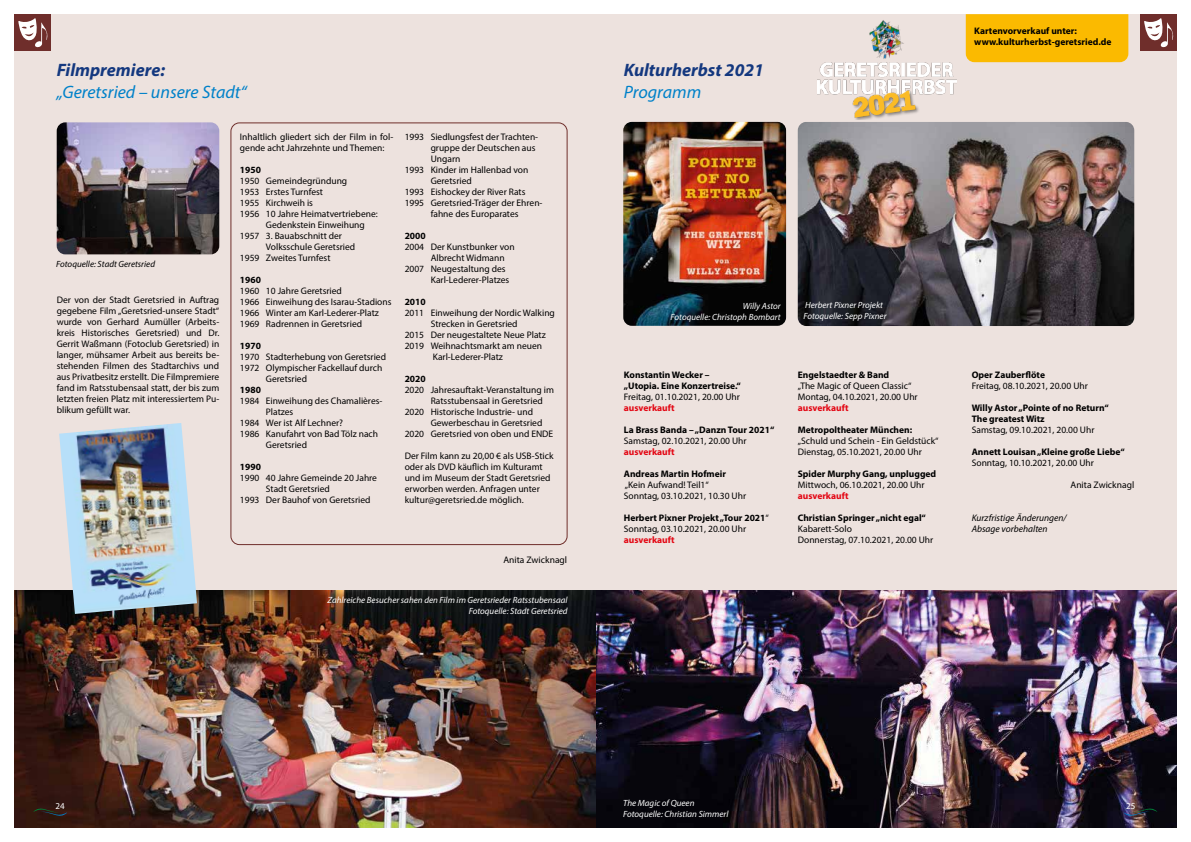
<style>
.page{position:relative;width:1191px;height:842px;background:#fff}
.page>*{position:absolute;margin:0;border:0;box-sizing:border-box;transform-origin:0 0}
.t1{font:italic 18px "Myriad Pro";color:#0081c9}
.t2{font:italic 700 18px "Myriad Pro";color:#14387f}
.t3{font:9.5px/11px "Myriad Pro";color:#000}
.t4{font:700 9.5px/11px "Myriad Pro";color:#000}
.t5{font:700 9.5px "Myriad Pro";color:#e30613}
.t6{font:italic 9.5px/11px "Myriad Pro";color:#000}
.t7{font:italic 9px/11px "Myriad Pro";color:#fff;text-align:right}
.t8{font:italic 9px "Myriad Pro";color:#000}
.t9{font:9px "Myriad Pro";color:#fff}
.s1{font-weight:400}
</style>
<div class="page">
<div style="left:595px;top:14px;width:581px;height:814px;background:#ede2de"></div>
<img style="left:595px;top:590px;width:581px;height:238px">
<img style="left:14px;top:14px;width:581px;height:814px">
<svg style="left:1123px;top:806px;width:34px;height:11px"></svg>
<svg style="left:33px;top:806px;width:34px;height:11px"></svg>
<div style="left:14px;top:14px;width:37px;height:37px;background:#6f2e2b"></div>
<svg style="left:18px;top:18px;width:30px;height:30px"></svg>
<div style="left:1140px;top:14px;width:36px;height:37px;background:#6f2e2b"></div>
<svg style="left:1144px;top:18px;width:30px;height:30px"></svg>
<img style="left:59px;top:423px;width:138px;height:191px">
<img style="left:57px;top:122px;width:162px;height:132px">
<div style="left:230px;top:122px;width:337px;height:423px;border:1px solid #6f2e2b;border-radius:9px"></div>
<div style="left:965px;top:14px;width:163px;height:48px;background:#fbba00"></div>
<img style="left:797px;top:122px;width:337px;height:204px">
<img style="left:817px;top:20px;width:139px;height:99px">
<img style="left:623px;top:122px;width:163px;height:204px">
<h1 class="t2" style="left:57px;top:58px;width:110px">Filmpremiere:</h1>
<h1 class="t1" style="left:57px;top:81px;width:191px">„Geretsried – unsere Stadt“</h1>
<p class="t8" style="left:56px;top:258px;width:100px">Fotoquelle: Stadt Geretsried</p>
<p class="t3" style="left:57px;top:294px;width:164px;text-align:justify">Der von der Stadt Geretsried in Auftrag gegebene Film „Geretsried-unsere Stadt“ wurde von Gerhard Aumüller (Arbeits&shy;kreis Historisches Geretsried) und Dr.<br>Gerrit Waßmann (Fotoclub Geretsried) in langer, mühsamer Arbeit aus bereits be&shy;stehenden Filmen des Stadtarchivs und aus Privatbesitz erstellt. Die Filmpremiere fand im Ratsstubensaal statt, der bis zum letzten freien Platz mit interessiertem Pu&shy;blikum gefüllt war.</p>
<p class="t3" style="left:240px;top:131px;width:155px">Inhaltlich gliedert sich der Film in fol&shy;gende acht Jahrzehnte und Themen:</p>
<p class="t4" style="left:240px;top:164px;width:23px">1950</p>
<p class="t3" style="left:240px;top:175px;width:109px">1950 Gemeindegründung</p>
<p class="t3" style="left:240px;top:186px;width:85px">1953 Erstes Turnfest</p>
<p class="t3" style="left:240px;top:197px;width:75px">1955 Kirchweih is</p>
<p class="t3" style="left:240px;top:208px;width:139px">1956 10 Jahre Heimatvertriebene:</p>
<p class="t3" style="left:266px;top:219px;width:100px">Gedenkstein Einweihung</p>
<p class="t3" style="left:240px;top:230px;width:104px">1957 3. Bauabschnitt der</p>
<p class="t3" style="left:266px;top:241px;width:91px">Volksschule Geretsried</p>
<p class="t3" style="left:240px;top:252px;width:92px">1959 Zweites Turnfest</p>
<p class="t4" style="left:240px;top:274px;width:23px">1960</p>
<p class="t3" style="left:240px;top:285px;width:153px">1960 10 Jahre Geretsried<br>1966 Einweihung des Isarau-Stadions<br>1966 Winter am Karl-Lederer-Platz<br>1969 Radrennen in Geretsried</p>
<p class="t4" style="left:240px;top:340px;width:23px">1970</p>
<p class="t3" style="left:240px;top:351px;width:148px">1970 Stadterhebung von Geretsried</p>
<p class="t3" style="left:240px;top:362px;width:144px">1972 Olympischer Fackellauf durch</p>
<p class="t3" style="left:266px;top:373px;width:43px">Geretsried</p>
<p class="t4" style="left:240px;top:384px;width:23px">1980</p>
<p class="t3" style="left:240px;top:395px;width:144px">1984 Einweihung des Chamalières-</p>
<p class="t3" style="left:266px;top:406px;width:29px">Platzes</p>
<p class="t3" style="left:240px;top:417px;width:105px">1984 Wer ist Alf Lechner?</p>
<p class="t3" style="left:240px;top:428px;width:140px">1986 Kanufahrt von Bad Tölz nach</p>
<p class="t3" style="left:266px;top:439px;width:43px">Geretsried</p>
<p class="t4" style="left:240px;top:461px;width:23px">1990</p>
<p class="t3" style="left:240px;top:472px;width:139px">1990 40 Jahre Gemeinde 20 Jahre</p>
<p class="t3" style="left:266px;top:483px;width:66px">Stadt Geretsried</p>
<p class="t3" style="left:240px;top:494px;width:132px">1993 Der Bauhof von Geretsried</p>
<p class="t3" style="left:405px;top:131px;width:135px">1993 Siedlungsfest der Trachten-</p>
<p class="t3" style="left:431px;top:142px;width:106px">gruppe der Deutschen aus</p>
<p class="t3" style="left:431px;top:153px;width:31px">Ungarn</p>
<p class="t3" style="left:405px;top:164px;width:125px">1993 Kinder im Hallenbad von</p>
<p class="t3" style="left:431px;top:175px;width:43px">Geretsried</p>
<p class="t3" style="left:405px;top:186px;width:122px">1993 Eishockey der River Rats</p>
<p class="t3" style="left:405px;top:197px;width:139px">1995 Geretsried-Träger der Ehren-</p>
<p class="t3" style="left:431px;top:208px;width:89px">fahne des Europarates</p>
<p class="t4" style="left:405px;top:230px;width:23px">2000</p>
<p class="t3" style="left:405px;top:241px;width:111px">2004 Der Kunstbunker von</p>
<p class="t3" style="left:431px;top:252px;width:76px">Albrecht Widmann</p>
<p class="t3" style="left:405px;top:263px;width:102px">2007 Neugestaltung des</p>
<p class="t3" style="left:431px;top:274px;width:80px">Karl-Lederer-Platzes</p>
<p class="t4" style="left:405px;top:296px;width:23px">2010</p>
<p class="t3" style="left:405px;top:307px;width:152px">2011 Einweihung der Nordic Walking</p>
<p class="t3" style="left:431px;top:318px;width:88px">Strecken in Geretsried</p>
<p class="t3" style="left:405px;top:329px;width:143px">2015 Der neugestaltete Neue Platz</p>
<p class="t3" style="left:405px;top:340px;width:139px">2019 Weihnachtsmarkt am neuen</p>
<p class="t3" style="left:433px;top:351px;width:72px">Karl-Lederer-Platz</p>
<p class="t4" style="left:405px;top:373px;width:23px">2020</p>
<p class="t3" style="left:405px;top:384px;width:151px">2020 Jahresauftakt-Veranstaltung im</p>
<p class="t3" style="left:431px;top:395px;width:114px">Ratsstubensaal in Geretsried</p>
<p class="t3" style="left:405px;top:406px;width:130px">2020 Historische Industrie- und</p>
<p class="t3" style="left:431px;top:417px;width:113px">Gewerbeschau in Geretsried</p>
<p class="t3" style="left:405px;top:428px;width:150px">2020 Geretsried von oben und ENDE</p>
<p class="t3" style="left:405px;top:450px;width:150px">Der Film kann zu 20,00 € als USB-Stick oder als DVD käuflich im Kulturamt und im Museum der Stadt Geretsried erworben werden. Anfragen unter kultur@geretsried.de möglich.</p>
<p class="t3" style="left:503px;top:554px;width:65px">Anita Zwicknagl</p>
<p class="t7" style="left:327px;top:594px;width:242px">Zahlreiche Besucher sahen den Film im Geretsrieder Ratsstubensaal<br>Fotoquelle: Stadt Geretsried</p>
<h1 class="t2" style="left:624px;top:58px;width:142px">Kulturherbst 2021</h1>
<h1 class="t1" style="left:624px;top:81px;width:79px">Programm</h1>
<p class="t4" style="left:974px;top:25px;width:139px">Kartenvorverkauf unter: www.kulturherbst-geretsried.de</p>
<p class="t7" style="left:670px;top:301px;width:112px">Willy Astor<br>Fotoquelle: Christoph Bombart</p>
<p class="t7" style="left:803px;top:299px;width:85px;text-align:left">Herbert Pixner Projekt<br>Fotoquelle: Sepp Pixner</p>
<p class="t4" style="left:624px;top:369px;width:118px">Konstantin Wecker – „Utopia. Eine Konzertreise.“</p>
<p class="t3" style="left:624px;top:391px;width:118px">Freitag, 01.10.2021, 20.00 Uhr</p>
<p class="t5" style="left:624px;top:401px;width:52px">ausverkauft</p>
<p class="t4" style="left:624px;top:424px;width:152px">La Brass Banda – „Danzn Tour 2021“</p>
<p class="t3" style="left:624px;top:435px;width:124px">Samstag, 02.10.2021, 20.00 Uhr</p>
<p class="t5" style="left:624px;top:445px;width:52px">ausverkauft</p>
<p class="t4" style="left:624px;top:468px;width:104px">Andreas Martin Hofmeir</p>
<p class="t3" style="left:624px;top:479px;width:124px">„Kein Aufwand! Teil1“<br>Sonntag, 03.10.2021, 10.30 Uhr</p>
<p class="t4" style="left:624px;top:512px;width:146px">Herbert Pixner Projekt „Tour 2021<span class="s1">“<br>Sonntag, 03.10.2021, 20.00 Uhr</span></p>
<p class="t5" style="left:624px;top:533px;width:52px">ausverkauft</p>
<p class="t4" style="left:797px;top:369px;width:93px">Engelstaedter &amp; Band</p>
<p class="t3" style="left:797px;top:380px;width:121px">„The Magic of Queen Classic“<br>Montag, 04.10.2021, 20.00 Uhr</p>
<p class="t5" style="left:797px;top:401px;width:52px">ausverkauft</p>
<p class="t4" style="left:797px;top:424px;width:116px">Metropoltheater München:</p>
<p class="t3" style="left:797px;top:435px;width:142px">„Schuld und Schein - Ein Geldstück“<br>Dienstag, 05.10.2021, 20.00 Uhr</p>
<p class="t4" style="left:797px;top:468px;width:140px">Spider Murphy Gang, unplugged</p>
<p class="t3" style="left:797px;top:479px;width:128px">Mittwoch, 06.10.2021, 20.00 Uhr</p>
<p class="t5" style="left:797px;top:489px;width:52px">ausverkauft</p>
<p class="t4" style="left:797px;top:512px;width:130px">Christian Springer „nicht egal“</p>
<p class="t3" style="left:797px;top:523px;width:137px">Kabarett-Solo<br>Donnerstag, 07.10.2021, 20.00 Uhr</p>
<p class="t4" style="left:971px;top:369px;width:75px">Oper Zauberflöte</p>
<p class="t3" style="left:971px;top:380px;width:118px">Freitag, 08.10.2021, 20.00 Uhr</p>
<p class="t4" style="left:971px;top:402px;width:139px">Willy Astor „Pointe of no Return“<br>The greatest Witz</p>
<p class="t3" style="left:971px;top:424px;width:124px">Samstag, 09.10.2021, 20.00 Uhr</p>
<p class="t4" style="left:971px;top:446px;width:154px">Annett Louisan „Kleine große Liebe“</p>
<p class="t3" style="left:971px;top:457px;width:124px">Sonntag, 10.10.2021, 20.00 Uhr</p>
<p class="t3" style="left:1070px;top:479px;width:65px">Anita Zwicknagl</p>
<p class="t6" style="left:971px;top:512px;width:96px">Kurzfristige Änderungen/<br>Absage vorbehalten</p>
<p class="t7" style="left:623px;top:797px;width:107px;text-align:left">The Magic of Queen<br>Fotoquelle: Christian Simmerl</p>
<p class="t9" style="left:56px;top:800px;width:11px">24</p>
<p class="t9" style="left:1126px;top:800px;width:11px">25</p>
</div>
